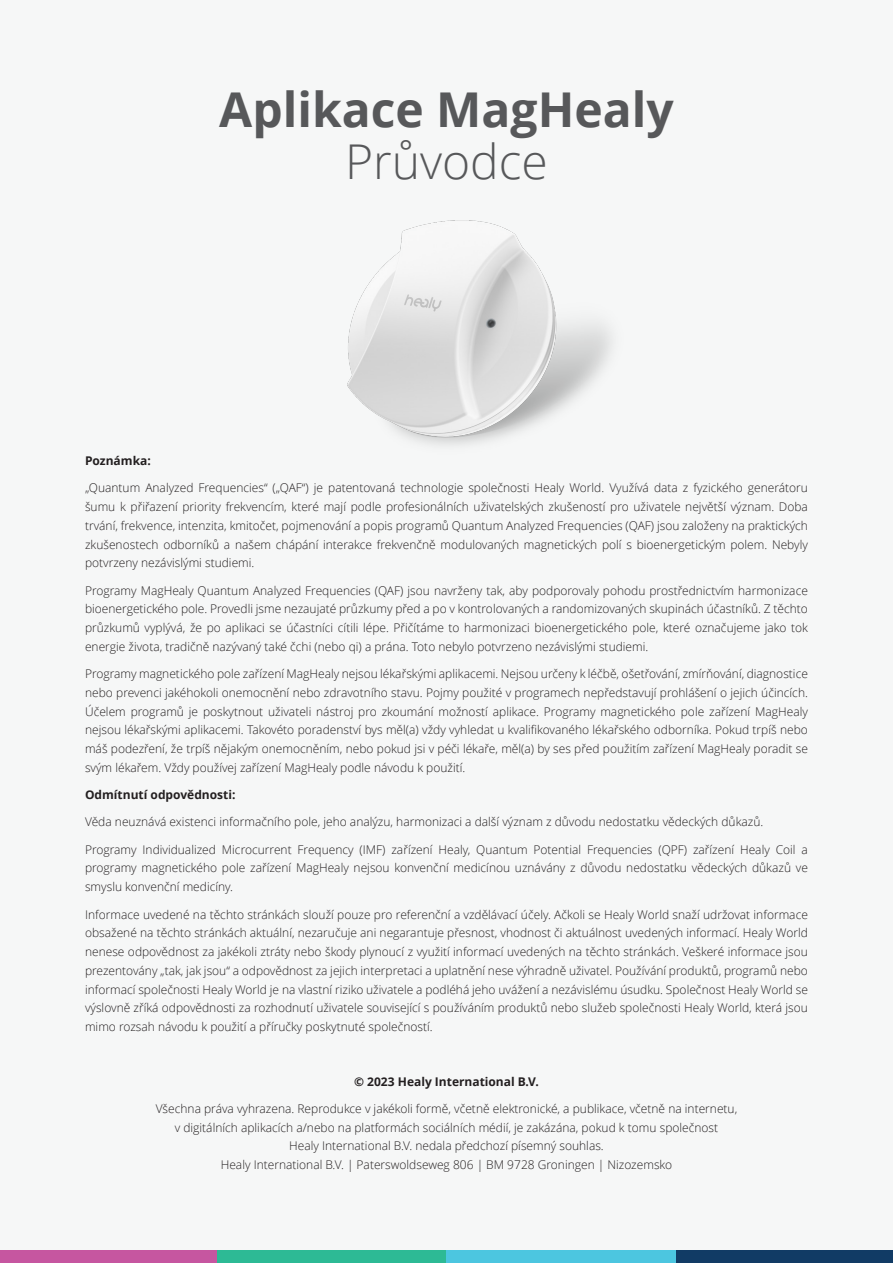
<style>
.page{position:relative;width:893px;height:1263px;background:#f6f7f7}
.page>*{position:absolute;margin:0;border:0;box-sizing:border-box;transform-origin:0 0}
.B_Fließtext{font:700 48px "Open Sans";color:#57585a}
.B_Fließtext-2{font:300 48px "Open Sans";color:#57585a}
.B_Fließtext_left{font:300 12px/18.8px "Open Sans";color:#231f20;text-align:justify}
.B_Fließtext-3{font:300 12px/18.8px "Open Sans";color:#231f20;text-align:center}
.B_Fließtext_bold{font:700 12px "Open Sans";color:#231f20}
</style>
<div class="page">
<div style="left:217px;top:1250px;width:229px;height:13px;background:#2dba95"></div>
<div style="left:446px;top:1250px;width:230px;height:13px;background:#4cc6e0"></div>
<div style="left:676px;top:1250px;width:217px;height:13px;background:#113b65"></div>
<div style="left:0;top:1250px;width:217px;height:13px;background:#c656a0"></div>
<img style="left:347px;top:220px;width:265px;height:225px">
<p class="B_Fließtext" style="left:219px;top:76px;width:456px">Aplikace MagHealy</p>
<p class="B_Fließtext-2" style="left:345px;top:128px;width:204px">Průvodce</p>
<p class="B_Fließtext_bold" style="left:85px;top:452px;width:67px">Poznámka:</p>
<p class="B_Fließtext_left" style="left:85px;top:478px;width:724px">„Quantum Analyzed Frequencies“ („QAF“) je patentovaná technologie společnosti Healy World. Využívá data z fyzického generátoru šumu k přiřazení priority frekvencím, které mají podle profesionálních uživatelských zkušeností pro uživatele největší význam. Doba trvání, frekvence, intenzita, kmitočet, pojmenování a popis programů Quantum Analyzed Frequencies (QAF) jsou založeny na praktických zkušenostech odborníků a našem chápání interakce frekvenčně modulovaných magnetických polí s bioenergetickým polem. Nebyly potvrzeny nezávislými studiemi.</p>
<p class="B_Fließtext_left" style="left:85px;top:581px;width:724px">Programy MagHealy Quantum Analyzed Frequencies (QAF) jsou navrženy tak, aby podporovaly pohodu prostřednictvím harmonizace bioenergetického pole. Provedli jsme nezaujaté průzkumy před a po v kontrolovaných a randomizovaných skupinách účastníků. Z těchto průzkumů vyplývá, že po aplikaci se účastníci cítili lépe. Přičítáme to harmonizaci bioenergetického pole, které označujeme jako tok energie života, tradičně nazývaný také čchi (nebo qi) a prána. Toto nebylo potvrzeno nezávislými studiemi.</p>
<p class="B_Fließtext_left" style="left:85px;top:664px;width:724px">Programy magnetického pole zařízení MagHealy nejsou lékařskými aplikacemi. Nejsou určeny k léčbě, ošetřování, zmírňování, diagnostice nebo prevenci jakéhokoli onemocnění nebo zdravotního stavu. Pojmy použité v programech nepředstavují prohlášení o jejich účincích.<br>Účelem programů je poskytnout uživateli nástroj pro zkoumání možností aplikace. Programy magnetického pole zařízení MagHealy nejsou lékařskými aplikacemi. Takovéto poradenství bys měl(a) vždy vyhledat u kvalifikovaného lékařského odborníka. Pokud trpíš nebo máš podezření, že trpíš nějakým onemocněním, nebo pokud jsi v péči lékaře, měl(a) by ses před použitím zařízení MagHealy poradit se svým lékařem. Vždy používej zařízení MagHealy podle návodu k použití.</p>
<p class="B_Fließtext_bold" style="left:85px;top:786px;width:152px">Odmítnutí odpovědnosti:</p>
<p class="B_Fließtext_left" style="left:85px;top:812px;width:680px">Věda neuznává existenci informačního pole, jeho analýzu, harmonizaci a další význam z důvodu nedostatku vědeckých důkazů.</p>
<p class="B_Fließtext_left" style="left:85px;top:840px;width:724px">Programy Individualized Microcurrent Frequency (IMF) zařízení Healy, Quantum Potential Frequencies (QPF) zařízení Healy Coil a programy magnetického pole zařízení MagHealy nejsou konvenční medicínou uznávány z důvodu nedostatku vědeckých důkazů ve smyslu konvenční medicíny.</p>
<p class="B_Fließtext_left" style="left:85px;top:904px;width:724px">Informace uvedené na těchto stránkách slouží pouze pro referenční a vzdělávací účely. Ačkoli se Healy World snaží udržovat informace obsažené na těchto stránkách aktuální, nezaručuje ani negarantuje přesnost, vhodnost či aktuálnost uvedených informací. Healy World nenese odpovědnost za jakékoli ztráty nebo škody plynoucí z využití informací uvedených na těchto stránkách. Veškeré informace jsou prezentovány „tak, jak jsou“ a odpovědnost za jejich interpretaci a uplatnění nese výhradně uživatel. Používání produktů, programů nebo informací společnosti Healy World je na vlastní riziko uživatele a podléhá jeho uvážení a nezávislému úsudku. Společnost Healy World se výslovně zříká odpovědnosti za rozhodnutí uživatele související s používáním produktů nebo služeb společnosti Healy World, která jsou mimo rozsah návodu k použití a příručky poskytnuté společností.</p>
<p class="B_Fließtext_bold" style="left:354px;top:1073px;width:186px">© 2023 Healy International B.V.</p>
<p class="B_Fließtext-3" style="left:156px;top:1099px;width:583px">Všechna práva vyhrazena. Reprodukce v jakékoli formě, včetně elektronické, a publikace, včetně na internetu, v digitálních aplikacích a/nebo na platformách sociálních médií, je zakázána, pokud k tomu společnost<br>Healy International B.V. nedala předchozí písemný souhlas.<br>Healy International B.V. | Paterswoldseweg 806 | BM 9728 Groningen | Nizozemsko</p>
</div>
